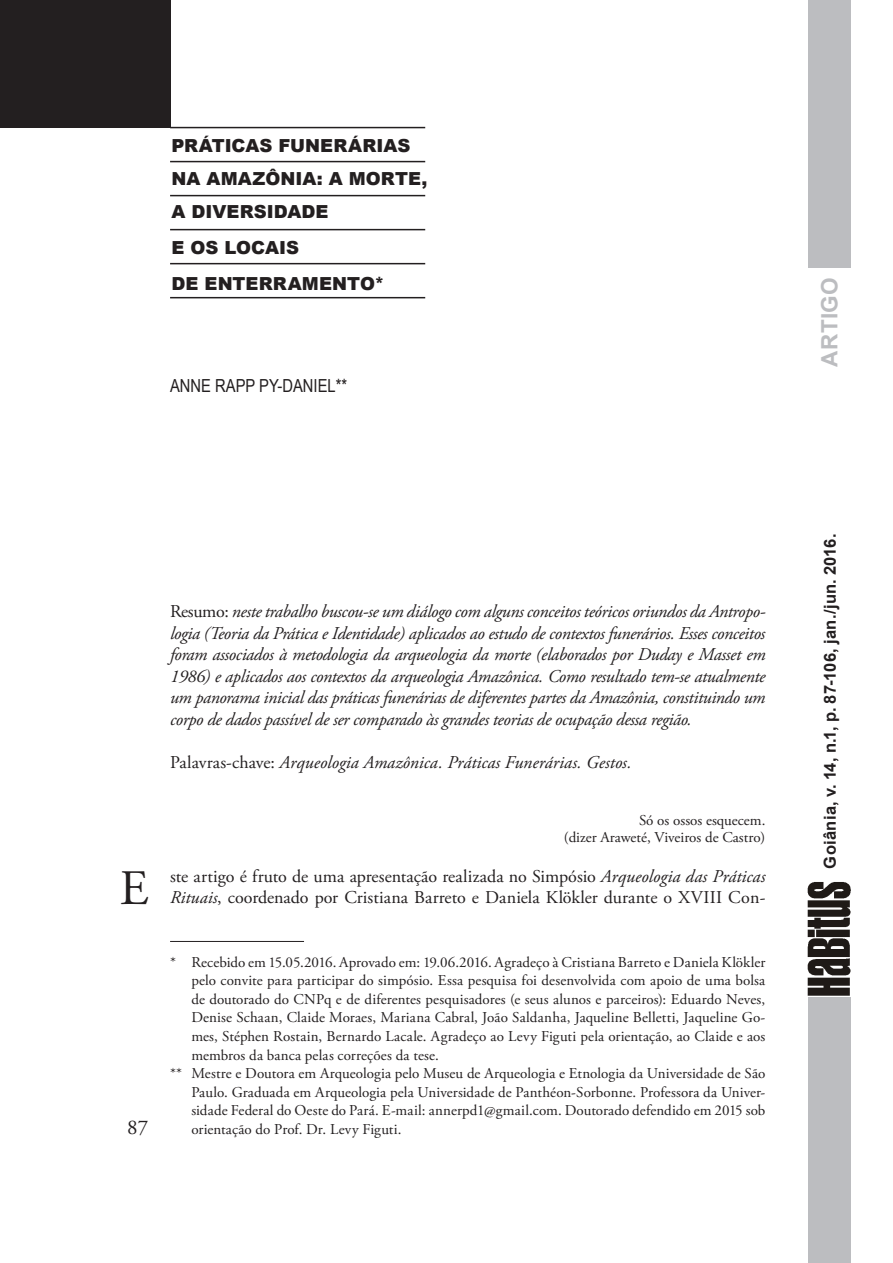
<style>
.page{position:relative;width:893px;height:1263px;background:#fff}
.page>*{position:absolute;margin:0;border:0;box-sizing:border-box;transform-origin:0 0}
.t1{font:49.5px "Adobe Garamond Pro";color:#231f20}
.t2{font:700 22.5px "Arial";letter-spacing:.015em;color:#bcbdc0}
.t3{font:21px "Adobe Garamond Pro";color:#231f20}
.Resumos{font:italic 18px/21.6px "Adobe Garamond Pro";letter-spacing:-.02em;color:#231f20;text-align:justify}
.Resumos-2{font:18px/21.3px "Adobe Garamond Pro";color:#231f20}
.Título{font:900 18px "Arial";color:#231f20}
.Resumos-3{font:italic 18px "Adobe Garamond Pro";color:#231f20}
.t4{font:18px "Arial Narrow";color:#231f20}
.t5{font:700 16.5px "Arial";letter-spacing:.02em;color:#231f20}
.Notas{font:15px/18.6px "Adobe Garamond Pro";color:#231f20;text-align:justify}
.s1{font-style:normal}
.s2{font-style:italic}
</style>
<div class="page">
<div style="left:808px;top:995px;width:42px;height:268px;background:#bcbdc0"></div>
<img style="left:808px;top:882px;width:43px;height:114px">
<div style="left:0;top:0;width:170px;height:128px;background:#231f20"></div>
<hr style="left:170px;top:127px;width:255px;height:1px;background:#231f20">
<hr style="left:170px;top:161px;width:255px;height:1px;background:#231f20">
<hr style="left:170px;top:195px;width:255px;height:1px;background:#231f20">
<hr style="left:170px;top:229px;width:255px;height:1px;background:#231f20">
<hr style="left:170px;top:263px;width:255px;height:1px;background:#231f20">
<hr style="left:170px;top:297px;width:255px;height:1px;background:#231f20">
<div style="left:808px;top:0;width:42px;height:268px;background:#bcbdc0"></div>
<hr style="left:170px;top:941px;width:134px;height:1px;background:#231f20">
<p class="Título" style="left:171px;top:133px;width:241px">PRÁTICAS FUNERÁRIAS</p>
<p class="Título" style="left:171px;top:166px;width:258px">NA AMAZÔNIA: A MORTE,</p>
<p class="Título" style="left:171px;top:199px;width:159px">A DIVERSIDADE</p>
<p class="Título" style="left:171px;top:235px;width:129px">E OS LOCAIS</p>
<p class="Título" style="left:171px;top:271px;width:215px">DE ENTERRAMENTO*</p>
<p class="t4" style="left:170px;top:372px;width:179px">ANNE RAPP PY-DANIEL**</p>
<h2 class="t2" style="left:814px;top:366px;width:91px;rotate:-90deg">ARTIGO</h2>
<p class="t1" style="left:120px;top:859px;width:30px">E</p>
<p class="Resumos" style="left:170px;top:601px;width:597px"><span class="s1">Resumo:</span> neste trabalho buscou-se um diálogo com alguns conceitos teóricos oriundos da Antropo&shy;logia (Teoria da Prática e Identidade) aplicados ao estudo de contextos funerários. Esses conceitos foram associados à metodologia da arqueologia da morte (elaborados por Duday e Masset em 1986) e aplicados aos contextos da arqueologia Amazônica. Como resultado tem-se atualmente um panorama inicial das práticas funerárias de diferentes partes da Amazônia, constituindo um corpo de dados passível de ser comparado às grandes teorias de ocupação dessa região.</p>
<p class="Resumos-3" style="left:170px;top:752px;width:463px"><span class="s1">Palavras-chave:</span> Arqueologia Amazônica. Práticas Funerárias. Gestos.</p>
<p class="Notas" style="left:639px;top:812px;width:128px">Só os ossos esquecem.</p>
<p class="Notas" style="left:564px;top:828px;width:203px">(dizer Araweté, Viveiros de Castro)</p>
<p class="Resumos-2" style="left:170px;top:866px;width:597px">ste artigo é fruto de uma apresentação realizada no Simpósio <span class="s2">Arqueologia das Práticas<br>Rituais</span>, coordenado por Cristiana Barreto e Daniela Klökler durante o XVIII Con-</p>
<p class="t3" style="left:127px;top:1114px;width:23px">87</p>
<p class="Notas" style="left:191px;top:953px;width:576px;text-indent:-21px">* Recebido em 15.05.2016. Aprovado em: 19.06.2016. Agradeço à Cristiana Barreto e Daniela Klökler pelo convite para participar do simpósio. Essa pesquisa foi desenvolvida com apoio de uma bolsa de doutorado do CNPq e de diferentes pesquisadores (e seus alunos e parceiros): Eduardo Neves, Denise Schaan, Claide Moraes, Mariana Cabral, João Saldanha, Jaqueline Belletti, Jaqueline Go&shy;mes, Stéphen Rostain, Bernardo Lacale. Agradeço ao Levy Figuti pela orientação, ao Claide e aos membros da banca pelas correções da tese.</p>
<p class="Notas" style="left:191px;top:1065px;width:576px;text-indent:-21px">** Mestre e Doutora em Arqueologia pelo Museu de Arqueologia e Etnologia da Universidade de São Paulo. Graduada em Arqueologia pela Universidade de Panthéon-Sorbonne. Professora da Univer&shy;sidade Federal do Oeste do Pará. E-mail: annerpd1@gmail.com. Doutorado defendido em 2015 sob orientação do Prof. Dr. Levy Figuti.</p>
<p class="t5" style="left:819px;top:868px;width:336px;rotate:-90deg">Goiânia, v. 14, n.1, p. 87-106, jan./jun. 2016.</p>
</div>
